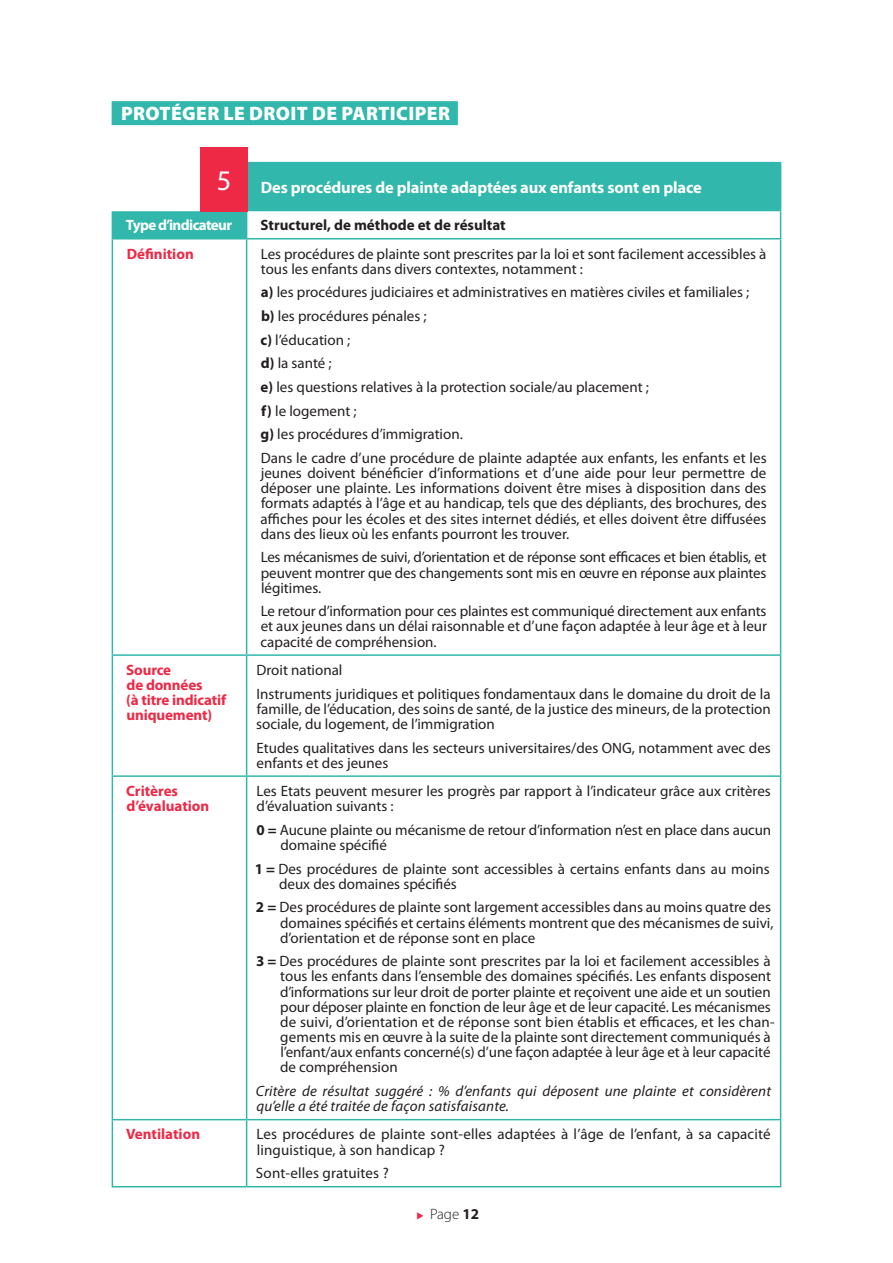
<style>
.page{position:relative;width:893px;height:1263px;background:#fff}
.page>*{position:absolute;margin:0;border:0;box-sizing:border-box;transform-origin:0 0}
.t1{font:28.5px "Myriad Pro";color:#fff}
.t2{font:900 19.5px "Myriad Pro";letter-spacing:.02em;color:#fff}
.t3{font:700 16.5px "Myriad Pro";letter-spacing:-.01em;color:#fff}
.t4{font:15px/15.1px "Myriad Pro";color:#231f20}
.t5{font:italic 15px/15.1px "Myriad Pro";letter-spacing:.01em;color:#231f20}
.t6{font:700 15px/15.1px "Myriad Pro";letter-spacing:-.01em;color:#ed2946}
.t7{font:700 15px "Myriad Pro";color:#231f20}
.t8{font:700 15px "Myriad Pro";letter-spacing:-.04em;color:#fff}
.t9{font:300 15px "Myriad Pro";color:#231f20}
.s1{font-weight:700}
.s2{color:#ed2946}
</style>
<div class="page">
<div style="left:112px;top:101px;width:346px;height:24px;background:#31b7ab"></div>
<svg style="left:113px;top:163px;width:667px;height:75px;fill:#31b7ab"></svg>
<hr style="left:247px;top:162px;width:534px;height:1px;background:#31b7ab">
<hr style="left:780px;top:163px;width:1px;height:47px;background:#31b7ab">
<svg style="left:112px;top:211px;width:1px;height:27px"></svg>
<hr style="left:247px;top:210px;width:534px;height:1px;background:#31b7ab">
<svg style="left:246px;top:211px;width:1px;height:27px"></svg>
<svg style="left:780px;top:211px;width:1px;height:27px"></svg>
<hr style="left:112px;top:238px;width:135px;height:1px;background:#31b7ab">
<hr style="left:112px;top:239px;width:1px;height:415px;background:#31b7ab">
<hr style="left:247px;top:238px;width:534px;height:1px;background:#31b7ab">
<hr style="left:246px;top:239px;width:1px;height:415px;background:#31b7ab">
<hr style="left:780px;top:239px;width:1px;height:415px;background:#31b7ab">
<hr style="left:112px;top:654px;width:135px;height:2px;background:#31b7ab">
<hr style="left:112px;top:656px;width:1px;height:119px;background:#31b7ab">
<hr style="left:247px;top:654px;width:534px;height:2px;background:#31b7ab">
<hr style="left:246px;top:656px;width:1px;height:119px;background:#31b7ab">
<hr style="left:780px;top:656px;width:1px;height:119px;background:#31b7ab">
<hr style="left:112px;top:775px;width:135px;height:2px;background:#31b7ab">
<hr style="left:112px;top:777px;width:1px;height:342px;background:#31b7ab">
<hr style="left:247px;top:775px;width:534px;height:2px;background:#31b7ab">
<hr style="left:246px;top:777px;width:1px;height:342px;background:#31b7ab">
<hr style="left:780px;top:777px;width:1px;height:342px;background:#31b7ab">
<hr style="left:112px;top:1119px;width:135px;height:1px;background:#31b7ab">
<hr style="left:112px;top:1120px;width:1px;height:66px;background:#31b7ab">
<hr style="left:247px;top:1119px;width:534px;height:1px;background:#31b7ab">
<hr style="left:246px;top:1120px;width:1px;height:66px;background:#31b7ab">
<hr style="left:780px;top:1120px;width:1px;height:66px;background:#31b7ab">
<hr style="left:112px;top:1186px;width:135px;height:1px;background:#31b7ab">
<hr style="left:247px;top:1186px;width:534px;height:1px;background:#31b7ab">
<hr style="left:112px;top:210px;width:135px;height:1px;background:#fff">
<div style="left:200px;top:147px;width:48px;height:64px;background:#ed2946"></div>
<h2 class="t2" style="left:121px;top:100px;width:330px">PROTÉGER LE DROIT DE PARTICIPER</h2>
<h1 class="t1" style="left:217px;top:163px;width:16px">5</h1>
<p class="t3" style="left:261px;top:176px;width:442px">Des procédures de plainte adaptées aux enfants sont en place</p>
<p class="t8" style="left:126px;top:215px;width:108px">Type d’indicateur</p>
<p class="t7" style="left:261px;top:215px;width:247px">Structurel, de méthode et de résultat</p>
<p class="t6" style="left:127px;top:245px;width:69px">Définition</p>
<p class="t4" style="left:261px;top:246px;width:507px">Les procédures de plainte sont prescrites par la loi et sont facilement accessibles à tous les enfants dans divers contextes, notamment :</p>
<p class="t4" style="left:261px;top:280px;width:507px;line-height:23.7px"><span class="s1">a)</span> les procédures judiciaires et administratives en matières civiles et familiales ;<br><span class="s1">b)</span> les procédures pénales ;<br><span class="s1">c)</span> l’éducation ;<br><span class="s1">d)</span> la santé ;<br><span class="s1">e)</span> les questions relatives à la protection sociale/au placement ;<br><span class="s1">f)</span> le logement ;<br><span class="s1">g)</span> les procédures d’immigration.<br>Dans le cadre d’une procédure de plainte adaptée aux enfants, les enfants et les</p>
<p class="t4" style="left:261px;top:465px;width:507px;text-align:justify">jeunes doivent bénéficier d’informations et d’une aide pour leur permettre de déposer une plainte. Les informations doivent être mises à disposition dans des formats adaptés à l’âge et au handicap, tels que des dépliants, des brochures, des affiches pour les écoles et des sites internet dédiés, et elles doivent être diffusées dans des lieux où les enfants pourront les trouver.</p>
<p class="t4" style="left:261px;top:549px;width:508px;text-align:justify">Les mécanismes de suivi, d’orientation et de réponse sont efficaces et bien établis, et peuvent montrer que des changements sont mis en œuvre en réponse aux plaintes légitimes.</p>
<p class="t4" style="left:261px;top:603px;width:508px;text-align:justify">Le retour d’information pour ces plaintes est communiqué directement aux enfants et aux jeunes dans un délai raisonnable et d’une façon adaptée à leur âge et à leur capacité de compréhension.</p>
<p class="t6" style="left:126px;top:662px;width:102px">Source<br>de données<br>(à titre indicatif uniquement)</p>
<p class="t4" style="left:257px;top:658px;width:516px;line-height:23.7px">Droit national<br>Instruments juridiques et politiques fondamentaux dans le domaine du droit de la</p>
<p class="t4" style="left:256px;top:701px;width:516px">famille, de l’éducation, des soins de santé, de la justice des mineurs, de la protection sociale, du logement, de l’immigration</p>
<p class="t4" style="left:256px;top:740px;width:516px">Etudes qualitatives dans les secteurs universitaires/des ONG, notamment avec des enfants et des jeunes</p>
<p class="t6" style="left:126px;top:783px;width:85px">Critères d’évaluation</p>
<p class="t4" style="left:256px;top:783px;width:516px">Les Etats peuvent mesurer les progrès par rapport à l’indicateur grâce aux critères d’évaluation suivants :</p>
<p class="t4" style="left:280px;top:822px;width:492px;text-indent:-24px"><span class="s1">0 =</span> Aucune plainte ou mécanisme de retour d’information n’est en place dans aucun domaine spécifié</p>
<p class="t4" style="left:279px;top:861px;width:492px;text-indent:-24px"><span class="s1">1 =</span> Des procédures de plainte sont accessibles à certains enfants dans au moins deux des domaines spécifiés</p>
<p class="t4" style="left:280px;top:899px;width:495px;text-indent:-24px"><span class="s1">2 =</span> Des procédures de plainte sont largement accessibles dans au moins quatre des domaines spécifiés et certains éléments montrent que des mécanismes de suivi, d’orientation et de réponse sont en place</p>
<p class="t4" style="left:280px;top:953px;width:496px;text-indent:-24px"><span class="s1">3 =</span> Des procédures de plainte sont prescrites par la loi et facilement accessibles à tous les enfants dans l’ensemble des domaines spécifiés. Les enfants disposent d’informations sur leur droit de porter plainte et reçoivent une aide et un soutien pour déposer plainte en fonction de leur âge et de leur capacité. Les mécanismes de suivi, d’orientation et de réponse sont bien établis et efficaces, et les chan&shy;gements mis en œuvre à la suite de la plainte sont directement communiqués à l’enfant/aux enfants concerné(s) d’une façon adaptée à leur âge et à leur capacité de compréhension</p>
<p class="t5" style="left:256px;top:1083px;width:517px">Critère de résultat suggéré : % d’enfants qui déposent une plainte et considèrent qu’elle a été traitée de façon satisfaisante.</p>
<p class="t6" style="left:126px;top:1126px;width:76px">Ventilation</p>
<p class="t4" style="left:257px;top:1126px;width:516px">Les procédures de plainte sont-elles adaptées à l’âge de l’enfant, à sa capacité linguistique, à son handicap ?</p>
<p class="t4" style="left:256px;top:1165px;width:134px">Sont-elles gratuites ?</p>
<p class="t9" style="left:414px;top:1205px;width:67px"><span class="s2">▸</span> Page <span class="s1">12</span></p>
</div>
